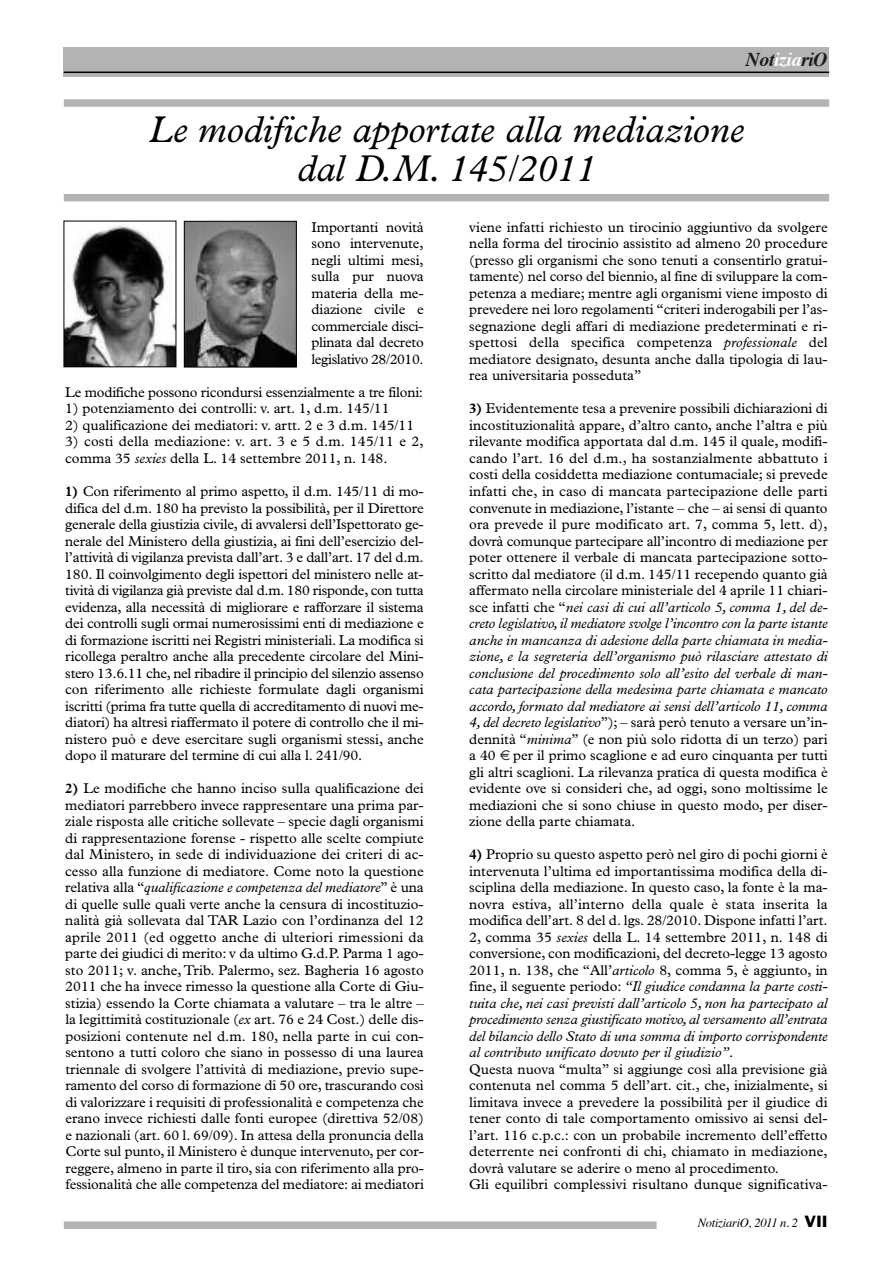
<style>
.page{position:relative;width:893px;height:1263px;background:#fff}
.page>*{position:absolute;margin:0;border:0;box-sizing:border-box;transform-origin:0 0}
.t1{font:italic 37.5px/39px "Plantin";color:#000;text-align:center}
.t2{font:italic 700 19.5px "Times";letter-spacing:-.015em;color:#191919}
.t3{font:14.25px/16.5px "Plantin";color:#000;text-align:justify}
.t4{font:italic 12.45px "Times";letter-spacing:-.02em;color:#000}
.s1{color:#fff}
.s2{font-style:italic}
.s3{font-weight:700}
.s4{font-family:"Franklin Gothic";font-style:normal;font-size:15px}
</style>
<div class="page">
<div style="left:64px;top:48px;width:765px;height:29px;background:#b3b3b3"></div>
<hr style="left:64px;top:72px;width:765px;height:1px;background:#000">
<div style="left:64px;top:1221px;width:593px;height:8px;background:#b3b3b3"></div>
<div style="left:64px;top:194px;width:765px;height:7px;background:#b3b3b3"></div>
<div style="left:64px;top:99px;width:765px;height:8px;background:#b3b3b3"></div>
<img style="left:66px;top:225px;width:108px;height:140px">
<div style="left:64px;top:221px;width:112px;height:146px;border:1px solid #000"></div>
<img style="left:186px;top:223px;width:108px;height:142px">
<div style="left:184px;top:221px;width:112px;height:146px;border:1px solid #000"></div>
<h2 class="t2" style="left:746px;top:52px;width:83px">Not<span class="s1">izia</span>riO</h2>
<h1 class="t1" style="left:149px;top:114px;width:597px">Le modifiche apportate alla mediazione dal D.M. 145/2011</h1>
<p class="t3" style="left:311px;top:220px;width:114px">Importanti novità sono intervenute, negli ultimi mesi, sulla pur nuova materia della me&shy;diazione civile e commerciale disci&shy;plinata dal decreto legislativo 28/2010.</p>
<p class="t3" style="left:65px;top:385px;width:359px">Le modifiche possono ricondursi essenzialmente a tre filoni:</p>
<p class="t3" style="left:65px;top:402px;width:326px">1) potenziamento dei controlli: v. art. 1, d.m. 145/11</p>
<p class="t3" style="left:65px;top:418px;width:351px">2) qualificazione dei mediatori: v. artt. 2 e 3 d.m. 145/11</p>
<p class="t3" style="left:65px;top:435px;width:360px">3) costi della mediazione: v. art. 3 e 5 d.m. 145/11 e 2, comma 35 <span class="s2">sexies</span> della L. 14 settembre 2011, n. 148.</p>
<p class="t3" style="left:65px;top:484px;width:360px"><span class="s3">1)</span> Con riferimento al primo aspetto, il d.m. 145/11 di mo&shy;difica del d.m. 180 ha previsto la possibilità, per il Direttore generale della giustizia civile, di avvalersi dell’Ispettorato ge&shy;nerale del Ministero della giustizia, ai fini dell’esercizio del&shy;l’attività di vigilanza prevista dall’art. 3 e dall’art. 17 del d.m.<br>180. Il coinvolgimento degli ispettori del ministero nelle at&shy;tività di vigilanza già previste dal d.m. 180 risponde, con tutta evidenza, alla necessità di migliorare e rafforzare il sistema dei controlli sugli ormai numerosissimi enti di mediazione e di formazione iscritti nei Registri ministeriali. La modifica si ricollega peraltro anche alla precedente circolare del Mini&shy;stero 13.6.11 che, nel ribadire il principio del silenzio assenso con riferimento alle richieste formulate dagli organismi iscritti (prima fra tutte quella di accreditamento di nuovi me&shy;diatori) ha altresì riaffermato il potere di controllo che il mi&shy;nistero può e deve esercitare sugli organismi stessi, anche dopo il maturare del termine di cui alla l. 241/90.</p>
<p class="t3" style="left:65px;top:781px;width:360px"><span class="s3">2)</span> Le modifiche che hanno inciso sulla qualificazione dei mediatori parrebbero invece rappresentare una prima par&shy;ziale risposta alle critiche sollevate – specie dagli organismi di rappresentazione forense - rispetto alle scelte compiute dal Ministero, in sede di individuazione dei criteri di ac&shy;cesso alla funzione di mediatore. Come noto la questione relativa alla “<span class="s2">qualificazione e competenza del mediatore</span>” è una di quelle sulle quali verte anche la censura di incostituzio&shy;nalità già sollevata dal TAR Lazio con l’ordinanza del 12 aprile 2011 (ed oggetto anche di ulteriori rimessioni da parte dei giudici di merito: v da ultimo G.d.P. Parma 1 ago&shy;sto 2011; v. anche,Trib. Palermo, sez. Bagheria 16 agosto 2011 che ha invece rimesso la questione alla Corte di Giu&shy;stizia) essendo la Corte chiamata a valutare – tra le altre – la legittimità costituzionale (<span class="s2">ex</span> art. 76 e 24 Cost.) delle dis&shy;posizioni contenute nel d.m. 180, nella parte in cui con&shy;sentono a tutti coloro che siano in possesso di una laurea triennale di svolgere l’attività di mediazione, previo supe&shy;ramento del corso di formazione di 50 ore, trascurando così di valorizzare i requisiti di professionalità e competenza che erano invece richiesti dalle fonti europee (direttiva 52/08) e nazionali (art. 60 l. 69/09). In attesa della pronuncia della Corte sul punto, il Ministero è dunque intervenuto, per cor&shy;reggere, almeno in parte il tiro, sia con riferimento alla pro&shy;fessionalità che alle competenza del mediatore: ai mediatori</p>
<p class="t3" style="left:469px;top:220px;width:360px">viene infatti richiesto un tirocinio aggiuntivo da svolgere nella forma del tirocinio assistito ad almeno 20 procedure (presso gli organismi che sono tenuti a consentirlo gratui&shy;tamente) nel corso del biennio, al fine di sviluppare la com&shy;petenza a mediare; mentre agli organismi viene imposto di prevedere nei loro regolamenti “criteri inderogabili per l’as&shy;segnazione degli affari di mediazione predeterminati e ri&shy;spettosi della specifica competenza <span class="s2">professionale</span> del mediatore designato, desunta anche dalla tipologia di lau&shy;rea universitaria posseduta”</p>
<p class="t3" style="left:469px;top:402px;width:360px"><span class="s3">3)</span> Evidentemente tesa a prevenire possibili dichiarazioni di incostituzionalità appare, d’altro canto, anche l’altra e più rilevante modifica apportata dal d.m. 145 il quale, modifi&shy;cando l’art. 16 del d.m., ha sostanzialmente abbattuto i costi della cosiddetta mediazione contumaciale; si prevede infatti che, in caso di mancata partecipazione delle parti convenute in mediazione, l’istante – che – ai sensi di quanto ora prevede il pure modificato art. 7, comma 5, lett. d), dovrà comunque partecipare all’incontro di mediazione per poter ottenere il verbale di mancata partecipazione sotto&shy;scritto dal mediatore (il d.m. 145/11 recependo quanto già affermato nella circolare ministeriale del 4 aprile 11 chiari&shy;sce infatti che “<span class="s2">nei casi di cui all’articolo 5, comma 1, del de&shy;creto legislativo,il mediatore svolge l’incontro con la parte istante anche in mancanza di adesione della parte chiamata in media&shy;zione, e la segreteria dell’organismo può rilasciare attestato di conclusione del procedimento solo all’esito del verbale di man&shy;cata partecipazione della medesima parte chiamata e mancato accordo, formato dal mediatore ai sensi dell’articolo 11, comma 4, del decreto legislativo</span>”); – sarà però tenuto a versare un’in&shy;dennità “<span class="s2">minima</span>” (e non più solo ridotta di un terzo) pari a 40 per il primo scaglione e ad euro cinquanta per tutti gli altri scaglioni. La rilevanza pratica di questa modifica è evidente ove si consideri che, ad oggi, sono moltissime le mediazioni che si sono chiuse in questo modo, per diser&shy;zione della parte chiamata.</p>
<p class="t3" style="left:469px;top:847px;width:360px;text-align:left"><span class="s3">4)</span> Proprio su questo aspetto però nel giro di pochi giorni è intervenuta l’ultima ed importantissima modifica della di&shy;sciplina della mediazione. In questo caso, la fonte è la ma&shy;novra estiva, all’interno della quale è stata inserita la modifica dell’art. 8 del d. lgs. 28/2010. Dispone infatti l’art.<br>2, comma 35 <span class="s2">sexies</span> della L. 14 settembre 2011, n. 148 di conversione, con modificazioni, del decreto-legge 13 agosto 2011, n. 138, che “All’<span class="s2">articolo</span> 8, comma 5, è aggiunto, in fine, il seguente periodo: <span class="s2">“Il giudice condanna la parte costi&shy;tuita che, nei casi previsti dall’articolo 5, non ha partecipato al procedimento senza giustificato motivo,al versamento all’entrata del bilancio dello Stato di una somma di importo corrispondente al contributo unificato dovuto per il giudizio”</span>.<br>Questa nuova “multa” si aggiunge così alla previsione già contenuta nel comma 5 dell’art. cit., che, inizialmente, si limitava invece a prevedere la possibilità per il giudice di tener conto di tale comportamento omissivo ai sensi del&shy;l’art. 116 c.p.c.: con un probabile incremento dell’effetto deterrente nei confronti di chi, chiamato in mediazione, dovrà valutare se aderire o meno al procedimento.<br>Gli equilibri complessivi risultano dunque significativa-</p>
<p class="t4" style="left:698px;top:1218px;width:131px">NotiziariO, 2011 n. 2 <span class="s4">VII</span></p>
</div>
